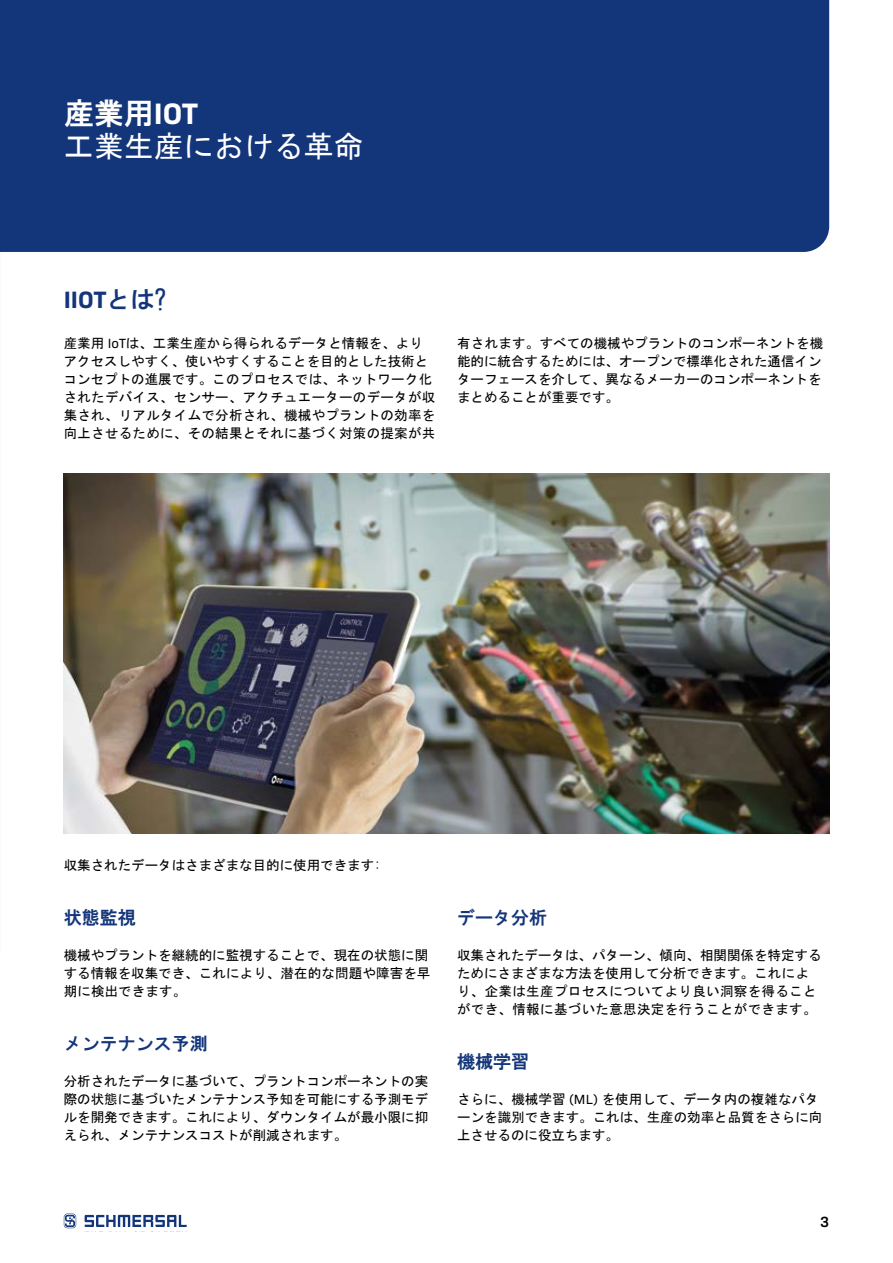
<style>
.page{position:relative;width:893px;height:1263px;background:#fff}
.page>*{position:absolute;margin:0;border:0;box-sizing:border-box;transform-origin:0 0}
.t1{font:30px "MS Gothic";color:#fff}
.t2{font:30px "HG Gothic E";color:#fff}
.t3{font:700 24px "Bio Sans";color:#13357a}
.t4{font:18px "HG Gothic E";color:#13357a}
.t5{font:600 15px "Bio Sans";color:#000}
.t6{font:13.5px/18px "MS Gothic";color:#000;text-align:justify}
.t7{font:13.5px/18px "MS Gothic";letter-spacing:.02em;color:#000}
.t8{font:13.5px/18px "MS Gothic";letter-spacing:.025em;color:#000}
.s1{font-family:"Bio Sans";font-weight:700}
.s2{font-family:"HG Gothic E";font-weight:400}
.s3{font-family:"Bio Sans"}
</style>
<div class="page">
<svg style="left:85px;top:1215px;width:102px;height:12px"></svg>
<svg style="left:64px;top:1213px;width:12px;height:15px"></svg>
<div style="left:0;top:0;width:829px;height:252px;background:#13357a"></div>
<img style="left:64px;top:474px;width:765px;height:359px">
<h1 class="t2" style="left:64px;top:98px;width:136px">産業用<span class="s1">IOT</span></h1>
<h1 class="t1" style="left:64px;top:131px;width:301px">工業生産における革命</h1>
<h2 class="t3" style="left:64px;top:282px;width:104px">IIOT<span class="s2">とは?</span></h2>
<p class="t7" style="left:64px;top:334px;width:373px">産業用 <span class="s3">IoT</span>は、工業生産から得られるデータと情報を、よりアクセスしやすく、使いやすくすることを目的とした技術とコンセプトの進展です。このプロセスでは、ネットワーク化されたデバイス、センサー、アクチュエーターのデータが収集され、リアルタイムで分析され、機械やプラントの効率を向上させるために、その結果とそれに基づく対策の提案が共</p>
<p class="t6" style="left:457px;top:334px;width:368px">有されます。すべての機械やプラントのコンポーネントを機能的に統合するためには、オープンで標準化された通信インターフェースを介して、異なるメーカーのコンポーネントをまとめることが重要です。</p>
<p class="t6" style="left:64px;top:856px;width:319px">収集されたデータはさまざまな目的に使用できます:</p>
<h3 class="t4" style="left:64px;top:908px;width:73px">状態監視</h3>
<p class="t6" style="left:64px;top:946px;width:368px;text-align:left">機械やプラントを継続的に監視することで、現在の状態に関する情報を収集でき、これにより、潜在的な問題や障害を早期に検出できます。</p>
<h3 class="t4" style="left:64px;top:1034px;width:145px">メンテナンス予測</h3>
<p class="t6" style="left:64px;top:1072px;width:366px">分析されたデータに基づいて、プラントコンポーネントの実際の状態に基づいたメンテナンス予知を可能にする予測モデルを開発できます。これにより、ダウンタイムが最小限に抑えられ、メンテナンスコストが削減されます。</p>
<h3 class="t4" style="left:457px;top:908px;width:91px">データ分析</h3>
<p class="t8" style="left:457px;top:946px;width:366px">収集されたデータは、パターン、傾向、相関関係を特定するためにさまざまな方法を使用して分析できます。これにより、企業は生産プロセスについてより良い洞察を得ることができ、情報に基づいた意思決定を行うことができます。</p>
<h3 class="t4" style="left:457px;top:1052px;width:73px">機械学習</h3>
<p class="t6" style="left:457px;top:1090px;width:367px;text-align:left">さらに、機械学習 <span class="s3">(ML)</span> を使用して、データ内の複雑なパターンを識別できます。これは、生産の効率と品質をさらに向上させるのに役立ちます。</p>
<p class="t5" style="left:820px;top:1210px;width:10px">3</p>
</div>
